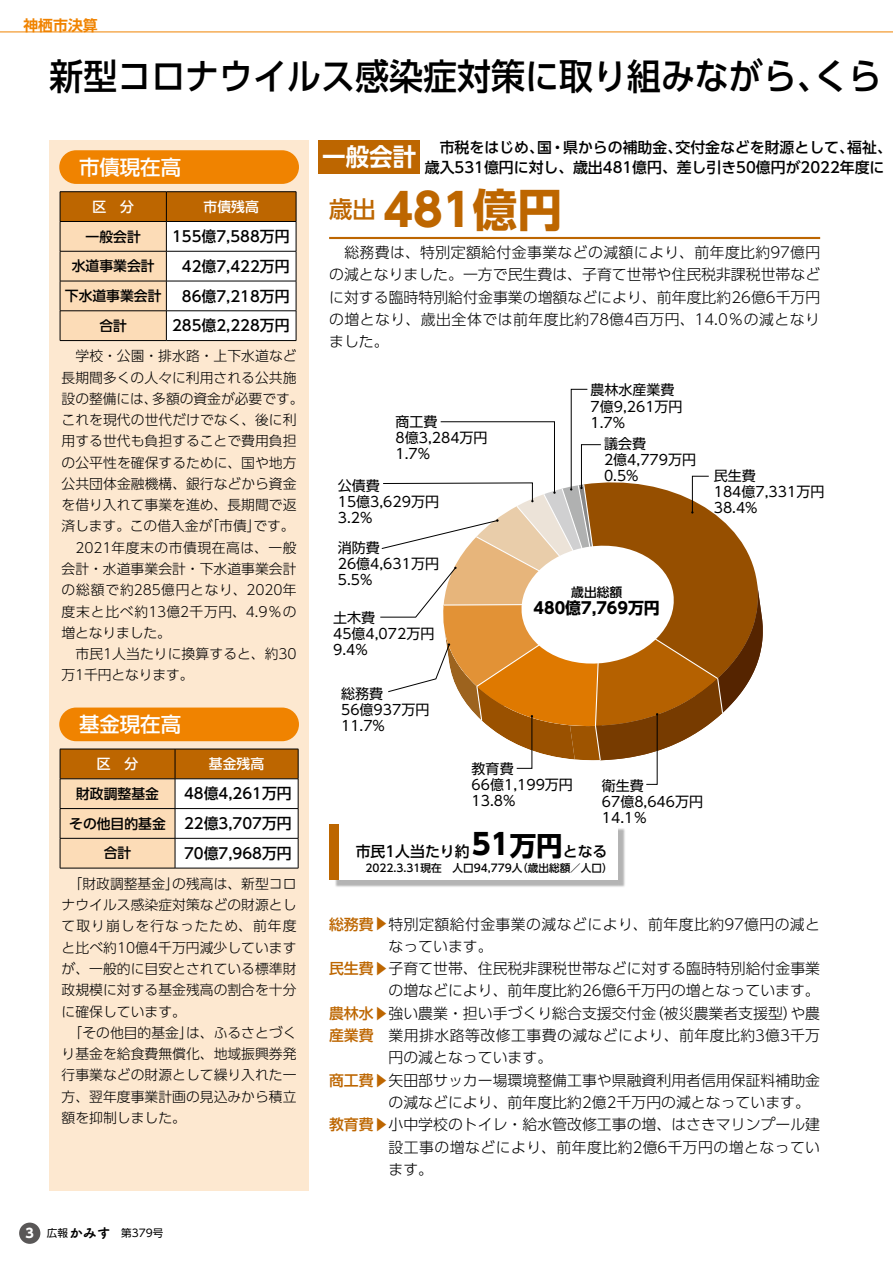
<style>
.page{position:relative;width:893px;height:1263px;background:#fff}
.page>*{position:absolute;margin:0;border:0;box-sizing:border-box;transform-origin:0 0}
.t1{font:700 45px "UD Shin Go Pro";color:#bd6600}
.t2{font:500 36.15px "UD Shin Go Pro";color:#000;scale:.94 1}
.t3{font:700 28.65px "UD Shin Go Pro";color:#000}
.t4{font:700 24.6px "UD Shin Go Pro De";color:#fff;scale:.96 1}
.t5{font:500 23.25px "UD Shin Go Pro";color:#bd6600}
.t6{font:500 20.4px "UD Shin Go Pro";color:#fff}
.t7{font:700 15.9px "UD Shin Go Pro";color:#000}
.t8{font:300 14.85px/22.4px "UD Shin Go Pro";color:#000}
.t9{font:500 14.85px/20.2px "UD Shin Go Pro";color:#000}
.t10{font:300 14.85px/22.4px "UD Shin Go Pro";letter-spacing:.03em;color:#000}
.t11{font:500 14.85px "UD Shin Go Pro";color:#bd6600}
.t12{font:300 14.85px "UD Shin Go Pro";color:#bd6600}
.t13{font:700 14.85px "UD Shin Go Pro De";color:#f08300}
.t14{font:13.95px/16px "UD Shin Go Pro";color:#000}
.t15{font:300 13.8px/21.3px "UD Shin Go Pro";color:#000}
.t16{font:500 13.8px "UD Shin Go Pro";color:#000}
.t17{font:500 13.8px "UD Shin Go Pro";color:#fff}
.t18{font:13.8px "Tsuku A Rd Gothic Std E";color:#000}
.t19{font:500 12.75px "UD Shin Go Pro";color:#000}
.t20{font:700 12.75px "UD Shin Go Pro";color:#fff}
.t21{font:500 10.65px "UD Shin Go Pro";color:#000}
.t22{font:10.65px "UD Shin Go Pro";color:#000}
.s1{font-family:"UD Shin Go Pr 6";font-size:10.65px}
.s2{font-weight:700;font-size:26.55px}
</style>
<div class="page">
<div style="left:49px;top:140px;width:260px;height:1051px;background:#fde8d0"></div>
<svg style="left:380px;top:388px;width:383px;height:397px"></svg>
<div style="left:319px;top:140px;width:101px;height:33px;background:#bd6600"></div>
<div style="left:59px;top:150px;width:240px;height:34px;background:#f08300;border-radius:17px"></div>
<hr style="left:60px;top:191px;width:106px;height:1px;background:#000">
<hr style="left:166px;top:191px;width:130px;height:1px;background:#000">
<svg style="left:60px;top:192px;width:237px;height:149px;background:#e7cbab"></svg>
<hr style="left:60px;top:340px;width:106px;height:1px;background:#000">
<hr style="left:166px;top:340px;width:130px;height:1px;background:#000">
<div style="left:59px;top:707px;width:240px;height:34px;background:#f08300;border-radius:17px"></div>
<svg style="left:60px;top:749px;width:239px;height:119px;background:#e5c49f"></svg>
<hr style="left:60px;top:838px;width:115px;height:1px;background:#000">
<hr style="left:60px;top:838px;width:1px;height:30px;background:#000">
<hr style="left:175px;top:838px;width:123px;height:1px;background:#000">
<hr style="left:175px;top:838px;width:1px;height:30px;background:#000">
<hr style="left:298px;top:838px;width:1px;height:30px;background:#000">
<hr style="left:60px;top:868px;width:115px;height:1px;background:#000">
<hr style="left:175px;top:868px;width:123px;height:1px;background:#000">
<div style="left:334px;top:828px;width:292px;height:59px;background:#000;opacity:.3"></div>
<div style="left:330px;top:824px;width:288px;height:56px;background:#fff"></div>
<div style="left:329px;top:824px;width:10px;height:56px;background:#bd6600"></div>
<hr style="left:0;top:31px;width:893px;height:1px;background:#f08300">
<hr style="left:329px;top:237px;width:491px;height:2px;background:#bd6600">
<div style="left:19px;top:1222px;width:21px;height:22px;background:#595757;border-radius:50%"></div>
<p class="t13" style="left:23px;top:13px;width:76px">神栖市決算</p>
<h2 class="t2" style="left:49px;top:47px;width:833px">新型コロナウイルス感染症対策に取り組みながら、</h2>
<h2 class="t2" style="left:814px;top:47px;width:74px">くら</h2>
<h3 class="t6" style="left:79px;top:151px;width:104px">市債現在高</h3>
<p class="t17" style="left:92px;top:195px;width:43px">区　分</p>
<p class="t17" style="left:204px;top:195px;width:57px">市債残高</p>
<p class="t16" style="left:86px;top:225px;width:57px">一般会計</p>
<p class="t9" style="left:172px;top:226px;width:119px">155億7,588万円</p>
<p class="t16" style="left:72px;top:255px;width:84px">水道事業会計</p>
<p class="t9" style="left:182px;top:256px;width:109px">42億7,422万円</p>
<p class="t16" style="left:65px;top:285px;width:98px">下水道事業会計</p>
<p class="t9" style="left:182px;top:285px;width:109px">86億7,218万円</p>
<p class="t16" style="left:99px;top:314px;width:29px">合計</p>
<p class="t9" style="left:172px;top:315px;width:119px">285億2,228万円</p>
<p class="t15" style="left:62px;top:345px;width:236px">　学校・公園・排水路・上下水道など</p>
<p class="t15" style="left:62px;top:366px;width:236px">長期間多くの人々に利用される公共施</p>
<p class="t15" style="left:152px;top:388px;width:153px">多額の資金が必要です。</p>
<p class="t15" style="left:62px;top:388px;width:98px">設の整備には、</p>
<p class="t15" style="left:62px;top:409px;width:237px">これを現代の世代だけでなく、後に利</p>
<p class="t15" style="left:62px;top:430px;width:236px">用する世代も負担することで費用負担</p>
<p class="t15" style="left:62px;top:451px;width:236px">の公平性を確保するために、国や地方</p>
<p class="t15" style="left:62px;top:473px;width:236px">公共団体金融機構、銀行などから資金</p>
<p class="t15" style="left:62px;top:494px;width:237px">を借り入れて事業を進め、長期間で返</p>
<p class="t15" style="left:253px;top:515px;width:43px">です。</p>
<p class="t15" style="left:62px;top:515px;width:237px">済します。この借入金が<br>　2021年度末の市債現在高は、一般会計・水道事業会計・下水道事業会計の総額で約285億円となり、2020年度末と比べ約13億2千万円、4.9％の増となりました。<br>　市民1人当たりに換算すると、約30万1千円となります。</p>
<p class="t15" style="left:205px;top:515px;width:57px">「市債」</p>
<h3 class="t6" style="left:79px;top:708px;width:104px">基金現在高</h3>
<p class="t17" style="left:97px;top:753px;width:43px">区　分</p>
<p class="t17" style="left:209px;top:753px;width:57px">基金残高</p>
<p class="t16" style="left:76px;top:782px;width:84px">財政調整基金</p>
<p class="t9" style="left:184px;top:783px;width:109px">48億4,261万円</p>
<p class="t16" style="left:69px;top:812px;width:98px">その他目的基金</p>
<p class="t9" style="left:184px;top:813px;width:109px">22億3,707万円</p>
<p class="t16" style="left:104px;top:842px;width:29px">合計</p>
<p class="t9" style="left:184px;top:843px;width:109px">70億7,968万円</p>
<p class="t15" style="left:62px;top:872px;width:236px">　「財政調整基金」<br>ナウイルス感染症対策などの財源として取り崩しを行なったため、前年度と比べ約10億4千万円減少していますが、一般的に目安とされている標準財政規模に対する基金残高の割合を十分に確保しています。<br>　「その他目的基金は」、ふるさとづくり基金を給食費無償化、地域振興券発行事業などの財源として繰り入れた一方、翌年度事業計画の見込みから積立額を抑制しました。</p>
<p class="t15" style="left:172px;top:872px;width:126px">の残高は、新型コロ</p>
<p class="t20" style="left:26px;top:1223px;width:10px">3</p>
<p class="t18" style="left:47px;top:1222px;width:65px"><span class="s1">広報</span>かみす</p>
<p class="t22" style="left:121px;top:1224px;width:44px">第379号</p>
<p class="t9" style="left:675px;top:137px;width:180px">交付金などを財源として、</p>
<p class="t9" style="left:425px;top:137px;width:461px">　市税をはじめ国、・県からの補助金、<br>歳入531億円に対し、歳出481億円、差し引き50億円が2022年度に</p>
<h1 class="t1" style="left:383px;top:173px;width:180px">481億円</h1>
<p class="t9" style="left:847px;top:137px;width:46px">福祉、</p>
<h3 class="t4" style="left:322px;top:137px;width:100px">一般会計</h3>
<h3 class="t5" style="left:329px;top:191px;width:48px">歳出</h3>
<p class="t8" style="left:329px;top:241px;width:493px;text-align:justify">　総務費は、特別定額給付金事業などの減額により、前年度比約97億円の減となりました。一方で民生費は、子育て世帯や住民税非課税世帯などに対する臨時特別給付金事業の増額などにより、前年度比約26億6千万円の増となり、歳出全体では前年度比約78億4百万円、14.0％の減となりました。</p>
<p class="t14" style="left:591px;top:382px;width:94px">農林水産業費<br>7億9,261万円<br>1.7%</p>
<p class="t14" style="left:396px;top:413px;width:94px">商工費<br>8億3,284万円</p>
<p class="t14" style="left:604px;top:435px;width:44px">議会費</p>
<p class="t14" style="left:396px;top:445px;width:36px">1.7%</p>
<p class="t14" style="left:604px;top:451px;width:94px">2億4,779万円<br>0.5%</p>
<p class="t14" style="left:338px;top:477px;width:103px">公債費<br>15億3,629万円<br>3.2%</p>
<p class="t14" style="left:338px;top:539px;width:103px">消防費<br>26億4,631万円<br>5.5%</p>
<p class="t14" style="left:333px;top:609px;width:103px">土木費<br>45億4,072万円<br>9.4%</p>
<p class="t19" style="left:571px;top:582px;width:53px">歳出総額</p>
<p class="t7" style="left:534px;top:595px;width:128px">480億7,769万円</p>
<p class="t14" style="left:714px;top:467px;width:112px">民生費<br>184億7,331万円<br>38.4%</p>
<p class="t14" style="left:341px;top:685px;width:90px">総務費<br>56億937万円<br>11.7%</p>
<p class="t14" style="left:472px;top:760px;width:103px">教育費<br>66億1,199万円<br>13.8%</p>
<p class="t14" style="left:602px;top:777px;width:103px">衛生費<br>67億8,646万円<br>14.1％</p>
<h3 class="t3" style="left:472px;top:821px;width:39px">51</h3>
<p class="t9" style="left:510px;top:841px;width:99px"><span class="s2">万円</span>となる</p>
<p class="t9" style="left:356px;top:841px;width:115px">市民1人当たり約</p>
<p class="t21" style="left:366px;top:860px;width:249px">2022.3.31現在　人口94,779 （人歳出総額／人口(</p>
<p class="t10" style="left:389px;top:912px;width:433px">特別定額給付金事業の減などにより、前年度比約97億円の減と</p>
<p class="t11" style="left:329px;top:912px;width:46px">総務費</p>
<p class="t12" style="left:369px;top:931px;width:16px;rotate:-90deg">▼</p>
<p class="t8" style="left:389px;top:934px;width:433px">なっています。<br>子育て世帯、住民税非課税世帯などに対する臨時特別給付金事業</p>
<p class="t11" style="left:329px;top:956px;width:46px">民生費</p>
<p class="t12" style="left:369px;top:976px;width:16px;rotate:-90deg">▼</p>
<p class="t8" style="left:389px;top:979px;width:433px;text-align:right">の増などにより、前年度比約26億6千万円の増となっています。や農</p>
<p class="t8" style="left:389px;top:1001px;width:269px">強い農業・担い手づくり総合支援交付金</p>
<p class="t8" style="left:649px;top:1001px;width:150px">（被災農業者支援型）</p>
<p class="t11" style="left:329px;top:1001px;width:46px">農林水</p>
<p class="t12" style="left:369px;top:1020px;width:16px;rotate:-90deg">▼</p>
<p class="t11" style="left:329px;top:1023px;width:46px">産業費</p>
<p class="t10" style="left:389px;top:1024px;width:433px">業用排水路等改修工事費の減などにより、前年度比約3億3千万</p>
<p class="t8" style="left:389px;top:1046px;width:433px">円の減となっています。<br>矢田部サッカー場環境整備工事や県融資利用者信用保証料補助金</p>
<p class="t11" style="left:329px;top:1068px;width:46px">商工費</p>
<p class="t12" style="left:369px;top:1087px;width:16px;rotate:-90deg">▼</p>
<p class="t8" style="left:389px;top:1091px;width:433px">の減などにより、前年度比約2億2千万円の減となっています。小中学校のトイレ・給水管改修工事の増、はさきマリンプール建</p>
<p class="t11" style="left:329px;top:1113px;width:46px">教育費</p>
<p class="t12" style="left:369px;top:1132px;width:16px;rotate:-90deg">▼</p>
<p class="t10" style="left:389px;top:1135px;width:433px">設工事の増などにより、前年度比約2億6千万円の増となっています。</p>
</div>
